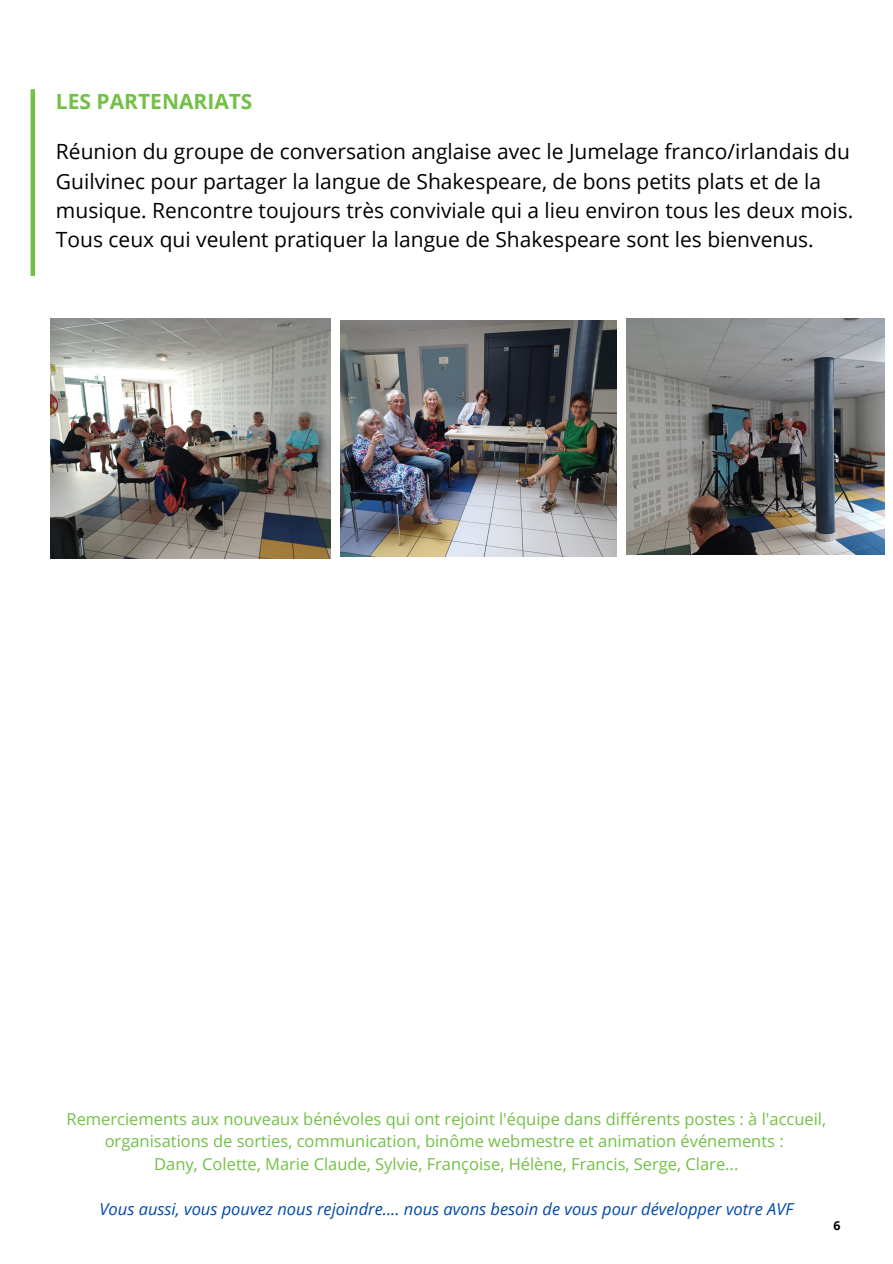
<style>
.page{position:relative;width:893px;height:1264px;background:#fff}
.page>*{position:absolute;margin:0;border:0;box-sizing:border-box;transform-origin:0 0}
.t1{font:21px/29.2px "Open Sans";color:#000}
.t2{font:700 21px "Open Sans";color:#73c047}
.t3{font:16.5px/22.5px "Open Sans";color:#73c047;text-align:center}
.t4{font:italic 16.5px "Open Sans";color:#004aad}
.t5{font:700 12.3px "Open Sans";color:#000}
</style>
<div class="page">
<hr style="left:31px;top:89px;width:4px;height:187px;background:#73c047">
<img style="left:626px;top:318px;width:258px;height:236px">
<img style="left:51px;top:318px;width:280px;height:241px">
<img style="left:340px;top:320px;width:277px;height:236px">
<p class="t2" style="left:56px;top:86px;width:198px">LES PARTENARIATS</p>
<p class="t1" style="left:56px;top:137px;width:798px">Réunion du groupe de conversation anglaise avec le Jumelage franco/irlandais du<br>Guilvinec pour partager la langue de Shakespeare, de bons petits plats et de la musique. Rencontre toujours très conviviale qui a lieu environ tous les deux mois.</p>
<p class="t1" style="left:56px;top:224px;width:759px">Tous ceux qui veulent pratiquer la langue de Shakespeare sont les bienvenus.</p>
<p class="t3" style="left:66px;top:1107px;width:761px">Remerciements aux nouveaux bénévoles qui ont rejoint l'équipe dans différents postes : à l'accueil, organisations de sorties, communication, binôme webmestre et animation événements :</p>
<p class="t3" style="left:154px;top:1152px;width:585px">Dany, Colette, Marie Claude, Sylvie, Françoise, Hélène, Francis, Serge, Clare...</p>
<p class="t4" style="left:99px;top:1197px;width:695px">Vous aussi, vous pouvez nous rejoindre.... nous avons besoin de vous pour développer votre AVF</p>
<p class="t5" style="left:833px;top:1216px;width:9px">6</p>
</div>
